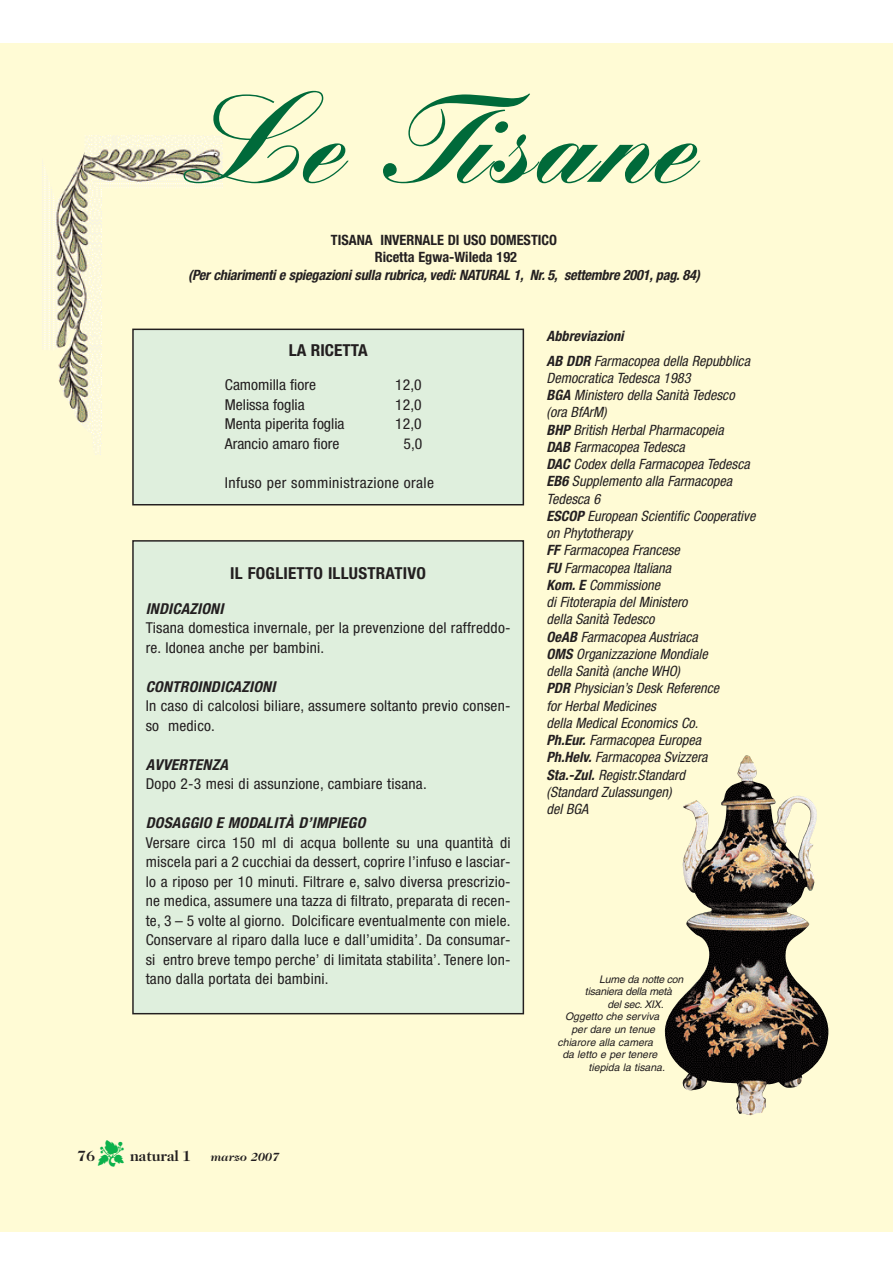
<style>
.page{position:relative;width:893px;height:1263px;background:#fff}
.page>*{position:absolute;margin:0;border:0;box-sizing:border-box;transform-origin:0 0}
.t1{font:900 120px "Kuenstler Script";color:#006a3a}
.t2{font:700 condensed 16.5px "Helvetica Neue";letter-spacing:.015em;color:#231f20}
.t3{font:700 condensed 16.5px "Helvetica Neue";letter-spacing:.015em;color:#231f20;scale:1.05 1}
.t4{font:condensed 15px/19.5px "Helvetica Neue";letter-spacing:.015em;color:#231f20}
.t5{font:condensed 15px "Helvetica Neue";letter-spacing:.015em;color:#231f20;scale:1.05 1}
.t6{font:italic 700 condensed 15px "Helvetica Neue";letter-spacing:.015em;color:#231f20}
.t7{font:700 15px "Caslon Two Twenty Four";color:#231f20}
.t8{font:italic condensed 14.25px/17.2px "Helvetica Neue";color:#231f20}
.t9{font:italic 700 condensed 14.25px "Helvetica Neue";letter-spacing:-.015em;color:#231f20}
.t10{font:700 condensed 14.25px/17.2px "Helvetica Neue";color:#231f20;text-align:center}
.t11{font:italic 700 12px "Caslon Two Twenty Four";color:#231f20}
.t12{font:italic 10.5px "Helvetica";color:#231f20}
.s1{font-weight:700}
</style>
<div class="page">
<div style="left:0;top:43px;width:892px;height:1189px;background:#fffbd5"></div>
<img style="left:42px;top:154px;width:60px;height:300px">
<img style="left:84px;top:135px;width:139px;height:53px">
<img style="left:664px;top:755px;width:164px;height:360px">
<div style="left:133px;top:329px;width:390px;height:176px;background:#dfefdd"></div>
<div style="left:132px;top:329px;width:392px;height:176px;border:1px solid #231f20"></div>
<div style="left:133px;top:541px;width:390px;height:473px;background:#dfefdd"></div>
<h1 class="t1" style="left:184px;top:109px;width:513px">Le Tisane</h1>
<p class="t10" style="left:331px;top:233px;width:228px">TISANA INVERNALE DI USO DOMESTICO<br>Ricetta Egwa-Wileda 192</p>
<p class="t9" style="left:188px;top:269px;width:513px">(Perchiarimentie spiegazionisulla rubrica, vedi:NATURAL 1, Nr. 5, settembre 2001, pag. 84)</p>
<p class="t3" style="left:289px;top:344px;width:77px">LA RICETTA</p>
<p class="t5" style="left:225px;top:379px;width:88px">Camomilla fiore</p>
<p class="t5" style="left:395px;top:379px;width:27px">12,0</p>
<p class="t5" style="left:225px;top:399px;width:78px">Melissa foglia</p>
<p class="t5" style="left:395px;top:399px;width:27px">12,0</p>
<p class="t5" style="left:225px;top:418px;width:116px">Menta piperita foglia</p>
<p class="t5" style="left:395px;top:418px;width:27px">12,0</p>
<p class="t5" style="left:225px;top:438px;width:111px">Arancio amaro fiore</p>
<p class="t5" style="left:403px;top:438px;width:19px">5,0</p>
<p class="t5" style="left:225px;top:477px;width:201px">Infuso per somministrazione orale</p>
<p class="t2" style="left:230px;top:568px;width:197px">IL FOGLIETTO ILLUSTRATIVO</p>
<p class="t6" style="left:146px;top:603px;width:82px">INDICAZIONI</p>
<p class="t4" style="left:146px;top:620px;width:366px">Tisana domestica invernale, per la prevenzione del raffreddo&shy;re. Idonea anche per bambini.</p>
<p class="t6" style="left:146px;top:681px;width:134px">CONTROINDICAZIONI</p>
<p class="t4" style="left:146px;top:698px;width:366px">In caso di calcolosi biliare, assumere soltanto previo consen&shy;so medico.</p>
<p class="t6" style="left:146px;top:759px;width:84px">AVVERTENZA</p>
<p class="t4" style="left:146px;top:776px;width:283px">Dopo 2-3 mesi di assunzione, cambiare tisana.</p>
<p class="t6" style="left:146px;top:818px;width:224px">DOSAGGIO E MODALITÀ D’IMPIEGO</p>
<p class="t4" style="left:146px;top:834px;width:366px;text-align:justify">Versare circa 150 ml di acqua bollente su una quantità di miscela pari a 2 cucchiai da dessert, coprire l’infuso e lasciar&shy;lo a riposo per 10 minuti. Filtrare e, salvo diversa prescrizio&shy;ne medica, assumere una tazza di filtrato, preparata di recen&shy;te, 3 – 5 volte al giorno. Dolcificare eventualmente con miele.<br>Conservare al riparo dalla luce e dall’umidita’. Da consumar&shy;si entro breve tempo perche’ di limitata stabilita’. Tenere lon&shy;tano dalla portata dei bambini.</p>
<p class="t7" style="left:77px;top:1150px;width:19px">76</p>
<p class="t7" style="left:130px;top:1150px;width:62px">natural 1</p>
<p class="t11" style="left:211px;top:1152px;width:70px">marzo 2007</p>
<p class="t8" style="left:546px;top:325px;width:208px;line-height:24.8px"><span class="s1">Abbreviazioni<br>AB DDR</span> Farmacopea della Repubblica</p>
<p class="t8" style="left:546px;top:371px;width:213px">Democratica Tedesca 1983<br><span class="s1">BGA</span> Ministero della Sanità Tedesco (ora BfArM)<br><span class="s1">BHP</span> British Herbal Pharmacopeia<br><span class="s1">DAB</span> Farmacopea Tedesca<br><span class="s1">DAC</span> Codex della Farmacopea Tedesca<br><span class="s1">EB6</span> Supplemento alla Farmacopea<br>Tedesca 6<br><span class="s1">ESCOP</span> European Scientific Cooperative on Phytotherapy<br><span class="s1">FF</span> Farmacopea Francese<br><span class="s1">FU</span> Farmacopea Italiana<br><span class="s1">Kom. E</span> Commissione<br>di Fitoterapia del Ministero<br>della Sanità Tedesco<br><span class="s1">OeAB</span> Farmacopea Austriaca<br><span class="s1">OMS</span> Organizzazione Mondiale<br>della Sanità (anche WHO)<br><span class="s1">PDR</span> Physician’s Desk Reference<br>for Herbal Medicines<br>della Medical Economics Co.<br><span class="s1">Ph.Eur.</span> Farmacopea Europea<br><span class="s1">Ph.Helv.</span> Farmacopea Svizzera<br><span class="s1">Sta.-Zul.</span> Registr.Standard<br>(Standard Zulassungen)<br>del BGA</p>
<p class="t12" style="left:599px;top:975px;width:88px">Lume da notte con</p>
<p class="t12" style="left:585px;top:988px;width:91px">tisaniera della metà</p>
<p class="t12" style="left:607px;top:1000px;width:60px">del sec. XIX.</p>
<p class="t12" style="left:565px;top:1013px;width:98px">Oggetto che serviva</p>
<p class="t12" style="left:571px;top:1025px;width:87px">per dare un tenue</p>
<p class="t12" style="left:557px;top:1038px;width:99px">chiarore alla camera</p>
<p class="t12" style="left:562px;top:1051px;width:99px">da letto e per tenere</p>
<p class="t12" style="left:589px;top:1063px;width:80px">tiepida la tisana.</p>
</div>
